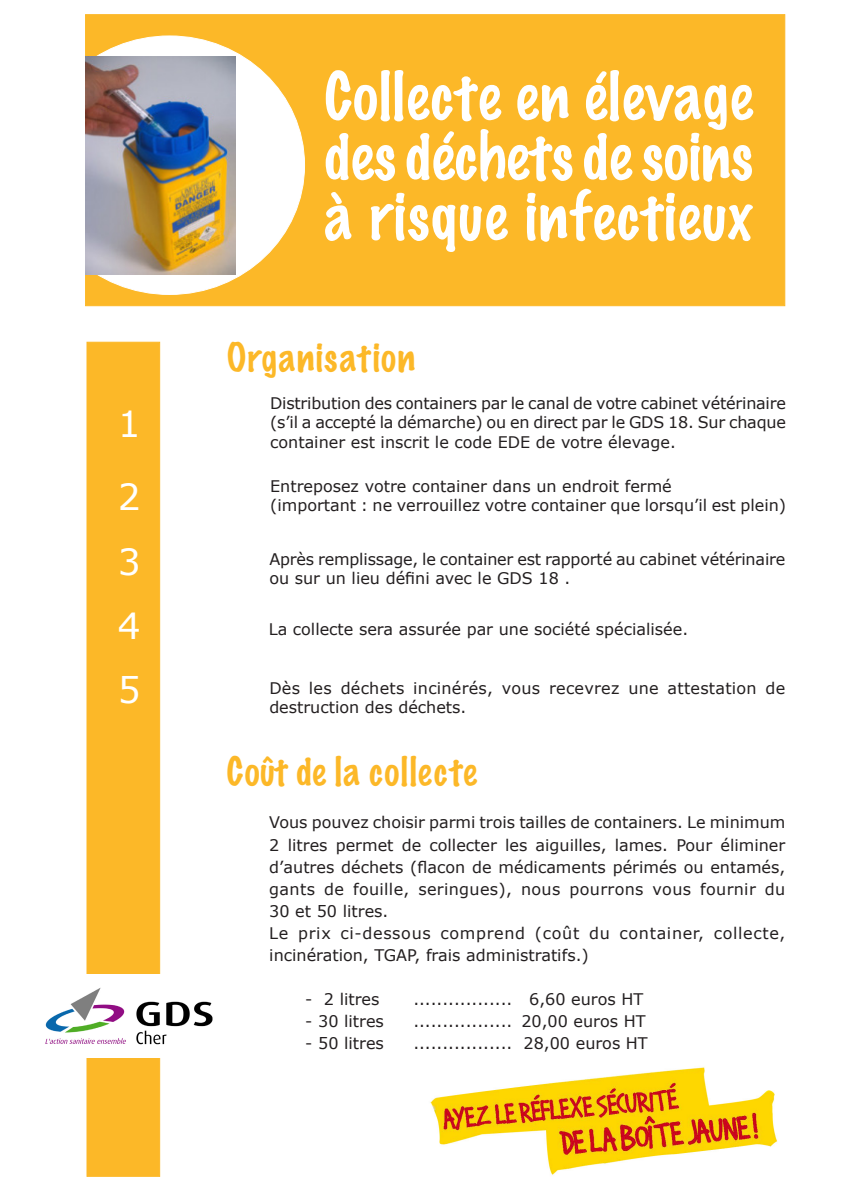
<style>
.page{position:relative;width:842px;height:1191px;background:#fff}
.page>*{position:absolute;margin:0;border:0;box-sizing:border-box;transform-origin:0 0}
.Sous-titre_2{font:100 60px "Marker Felt";letter-spacing:.025em;color:#fff}
.Sous-titre_2-2{font:100 60px "Marker Felt";letter-spacing:.005em;color:#fff}
.Sous-titre_2-3{font:100 36px "Marker Felt";letter-spacing:.04em;color:#fcb828}
.Sous-titre_2-4{font:36px "Verdana";color:#fff}
.Sous-titre_2-5{font:16px/22px "Verdana";color:#231f20;text-align:justify}
.Sous-titre_2-6{font:16px/22px "Verdana";letter-spacing:.04em;color:#231f20}
</style>
<div class="page">
<div style="left:85px;top:14px;width:700px;height:292px;background:#fcb828;border:1px solid #fcb828"></div>
<div style="left:34px;top:36px;width:271px;height:258px;background:#fff;border-radius:50%"></div>
<div style="left:86px;top:342px;width:74px;height:834px;background:#fcb828;border:1px solid #fcb828"></div>
<img style="left:45px;top:974px;width:168px;height:83px">
<img style="left:86px;top:56px;width:150px;height:218px">
<img style="left:430px;top:1067px;width:347px;height:108px">
<p class="Sous-titre_2-4" style="left:118px;top:401px;width:24px">1</p>
<p class="Sous-titre_2-4" style="left:118px;top:474px;width:24px">2</p>
<p class="Sous-titre_2-4" style="left:118px;top:538px;width:24px">3</p>
<p class="Sous-titre_2-4" style="left:118px;top:602px;width:24px">4</p>
<p class="Sous-titre_2-4" style="left:118px;top:667px;width:24px">5</p>
<p class="Sous-titre_2" style="left:325px;top:48px;width:430px">Collecte en élevage</p>
<p class="Sous-titre_2-2" style="left:325px;top:108px;width:430px">des déchets de soins</p>
<p class="Sous-titre_2" style="left:325px;top:168px;width:430px">à risque infectieux</p>
<p class="Sous-titre_2-3" style="left:227px;top:328px;width:190px">Organisation</p>
<p class="Sous-titre_2-5" style="left:270px;top:393px;width:517px;line-height:19.2px">Distribution des containers par le canal de votre cabinet vétérinaire (s’il a accepté la démarche) ou en direct par le GDS 18. Sur chaque container est inscrit le code EDE de votre élevage.</p>
<p class="Sous-titre_2-5" style="left:270px;top:475px;width:403px">Entreposez votre container dans un endroit fermé</p>
<p class="Sous-titre_2-5" style="left:270px;top:494px;width:517px">(important : ne verrouillez votre container que lorsqu’il est plein)</p>
<p class="Sous-titre_2-5" style="left:269px;top:549px;width:518px;line-height:19.2px">Après remplissage, le container est rapporté au cabinet vétérinaire ou sur un lieu défini avec le GDS 18 .</p>
<p class="Sous-titre_2-5" style="left:269px;top:618px;width:421px">La collecte sera assurée par une société spécialisée.</p>
<p class="Sous-titre_2-5" style="left:269px;top:676px;width:518px">Dès les déchets incinérés, vous recevrez une attestation de</p>
<p class="Sous-titre_2-5" style="left:269px;top:695px;width:199px">destruction des déchets.</p>
<p class="Sous-titre_2-3" style="left:227px;top:743px;width:252px">Coût de la collecte</p>
<p class="Sous-titre_2-5" style="left:269px;top:811px;width:518px">Vous pouvez choisir parmi trois tailles de containers. Le minimum 2 litres permet de collecter les aiguilles, lames. Pour éliminer d’autres déchets (flacon de médicaments périmés ou entamés, gants de fouille, seringues), nous pourrons vous fournir du 30 et 50 litres.</p>
<p class="Sous-titre_2-6" style="left:269px;top:921px;width:517px">Le prix ci-dessous comprend (coût du container, collecte, incinération, TGAP, frais administratifs.)</p>
<p class="Sous-titre_2-5" style="left:305px;top:987px;width:76px">- 2 litres</p>
<p class="Sous-titre_2-5" style="left:413px;top:987px;width:231px">................. 6,60 euros HT</p>
<p class="Sous-titre_2-5" style="left:305px;top:1009px;width:80px">- 30 litres</p>
<p class="Sous-titre_2-5" style="left:413px;top:1009px;width:234px">................. 20,00 euros HT</p>
<p class="Sous-titre_2-5" style="left:305px;top:1031px;width:80px">- 50 litres</p>
<p class="Sous-titre_2-5" style="left:413px;top:1031px;width:236px">................. 28,00 euros HT</p>
</div>
